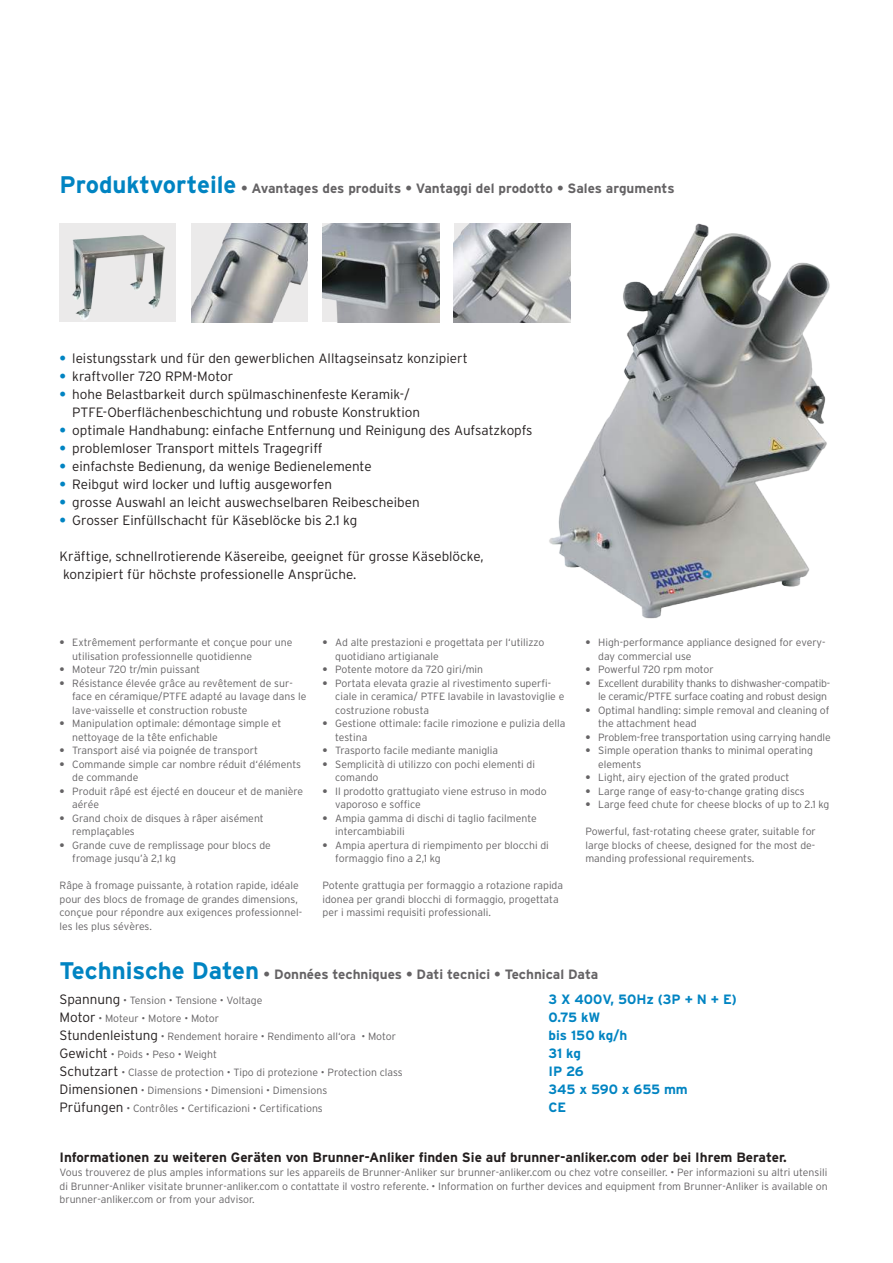
<style>
.page{position:relative;width:893px;height:1263px;background:#fff}
.page>*{position:absolute;margin:0;border:0;box-sizing:border-box;transform-origin:0 0}
.t1{font:300 13.5px/18px "Interstate";color:#241f1f}
.t2{font:700 13.5px "Interstate";color:#656365}
.t3{font:700 13.5px "Interstate";color:#241f1f}
.t4{font:700 13.5px "Interstate";color:#0084c2}
.t5{font:300 10.5px/13.5px "Interstate";color:#656365}
.t6{font:300 10.5px/13.5px "Interstate";letter-spacing:-.02em;color:#656365}
.s1{font-size:24px;color:#0084c2}
.s2{font-weight:700;color:#0084c2}
.s3{font-weight:700}
.s4{font-size:13.5px;color:#241f1f}
</style>
<div class="page">
<img style="left:191px;top:223px;width:117px;height:99px">
<img style="left:322px;top:223px;width:117px;height:99px">
<img style="left:454px;top:223px;width:62px;height:99px">
<img style="left:516px;top:223px;width:314px;height:396px">
<div style="left:60px;top:223px;width:116px;height:99px;background:#ebeaea"></div>
<img style="left:72px;top:235px;width:93px;height:85px">
<p class="t2" style="left:60px;top:181px;width:617px"><span class="s1">Produktvorteile</span> • Avantages des produits • Vantaggi del prodotto • Sales arguments</p>
<p class="t1" style="left:60px;top:349px;width:410px"><span class="s2">•</span> leistungsstark und für den gewerblichen Alltagseinsatz konzipiert</p>
<p class="t1" style="left:60px;top:367px;width:175px"><span class="s2">•</span> kraftvoller 720 RPM-Motor</p>
<p class="t1" style="left:72px;top:385px;width:349px;text-indent:-13px"><span class="s2">•</span> hohe Belastbarkeit durch spülmaschinenfeste Keramik-/<br>PTFE-Oberflächenbeschichtung und robuste Konstruktion</p>
<p class="t1" style="left:60px;top:421px;width:475px"><span class="s2">•</span> optimale Handhabung: einfache Entfernung und Reinigung des Aufsatzkopfs</p>
<p class="t1" style="left:60px;top:439px;width:265px"><span class="s2">•</span> problemloser Transport mittels Tragegriff</p>
<p class="t1" style="left:60px;top:457px;width:314px"><span class="s2">•</span> einfachste Bedienung, da wenige Bedienelemente</p>
<p class="t1" style="left:60px;top:475px;width:274px"><span class="s2">•</span> Reibgut wird locker und luftig ausgeworfen</p>
<p class="t1" style="left:60px;top:493px;width:362px"><span class="s2">•</span> grosse Auswahl an leicht auswechselbaren Reibescheiben</p>
<p class="t1" style="left:60px;top:511px;width:299px"><span class="s2">•</span> Grosser Einfüllschacht für Käseblöcke bis 2.1 kg</p>
<p class="t1" style="left:60px;top:547px;width:426px">Kräftige, schnellrotierende Käsereibe, geeignet für grosse Käseblöcke, konzipiert für höchste professionelle Ansprüche.</p>
<p class="t5" style="left:72px;top:635px;width:222px;text-indent:-13px"><span class="s3">•</span> Extrêmement performante et conçue pour une utilisation professionnelle quotidienne</p>
<p class="t5" style="left:60px;top:662px;width:142px"><span class="s3">•</span> Moteur 720 tr/min puissant</p>
<p class="t5" style="left:72px;top:676px;width:236px;text-indent:-13px"><span class="s3">•</span> Résistance élevée grâce au revêtement de sur&shy;face en céramique/PTFE adapté au lavage dans le lave-vaisselle et construction robuste</p>
<p class="t5" style="left:72px;top:716px;width:211px;text-indent:-13px"><span class="s3">•</span> Manipulation optimale: démontage simple et nettoyage de la tête enfichable</p>
<p class="t5" style="left:60px;top:743px;width:200px"><span class="s3">•</span> Transport aisé via poignée de transport</p>
<p class="t5" style="left:72px;top:757px;width:230px;text-indent:-13px"><span class="s3">•</span> Commande simple car nombre réduit d‘éléments de commande</p>
<p class="t5" style="left:72px;top:784px;width:232px;text-indent:-13px"><span class="s3">•</span> Produit râpé est éjecté en douceur et de manière aérée</p>
<p class="t5" style="left:72px;top:811px;width:193px;text-indent:-13px"><span class="s3">•</span> Grand choix de disques à râper aisément remplaçables</p>
<p class="t5" style="left:72px;top:838px;width:200px;text-indent:-13px"><span class="s3">•</span> Grande cuve de remplissage pour blocs de fromage jusqu’à 2,1 kg</p>
<p class="t5" style="left:60px;top:878px;width:244px">Râpe à fromage puissante, à rotation rapide, idéale pour des blocs de fromage de grandes dimensions, conçue pour répondre aux exigences professionnel&shy;les les plus sévères.</p>
<p class="t5" style="left:335px;top:635px;width:211px;text-indent:-13px"><span class="s3">•</span> Ad alte prestazioni e progettata per l‘utilizzo quotidiano artigianale</p>
<p class="t5" style="left:322px;top:662px;width:162px"><span class="s3">•</span> Potente motore da 720 giri/min</p>
<p class="t5" style="left:335px;top:676px;width:231px;text-indent:-13px"><span class="s3">•</span> Portata elevata grazie al rivestimento superfi&shy;ciale in ceramica/ PTFE lavabile in lavastoviglie e costruzione robusta</p>
<p class="t5" style="left:335px;top:716px;width:232px;text-indent:-13px"><span class="s3">•</span> Gestione ottimale: facile rimozione e pulizia della testina</p>
<p class="t5" style="left:322px;top:743px;width:177px"><span class="s3">•</span> Trasporto facile mediante maniglia</p>
<p class="t5" style="left:335px;top:757px;width:201px;text-indent:-13px"><span class="s3">•</span> Semplicità di utilizzo con pochi elementi di comando</p>
<p class="t5" style="left:335px;top:784px;width:213px;text-indent:-13px"><span class="s3">•</span> Il prodotto grattugiato viene estruso in modo vaporoso e soffice</p>
<p class="t5" style="left:335px;top:811px;width:203px;text-indent:-13px"><span class="s3">•</span> Ampia gamma di dischi di taglio facilmente intercambiabili</p>
<p class="t5" style="left:335px;top:838px;width:215px;text-indent:-13px"><span class="s3">•</span> Ampia apertura di riempimento per blocchi di formaggio fino a 2,1 kg</p>
<p class="t5" style="left:322px;top:879px;width:242px">Potente grattugia per formaggio a rotazione rapida idonea per grandi blocchi di formaggio, progettata per i massimi requisiti professionali.</p>
<p class="t5" style="left:598px;top:636px;width:229px;text-indent:-13px"><span class="s3">•</span> High-performance appliance designed for every&shy;day commercial use</p>
<p class="t5" style="left:585px;top:663px;width:130px"><span class="s3">•</span> Powerful 720 rpm motor</p>
<p class="t6" style="left:598px;top:676px;width:234px;text-indent:-13px"><span class="s3">•</span> Excellent durability thanks to dishwasher-compatib&shy;le ceramic/PTFE surface coating and robust design</p>
<p class="t5" style="left:598px;top:703px;width:233px;text-indent:-13px"><span class="s3">•</span> Optimal handling: simple removal and cleaning of the attachment head</p>
<p class="t5" style="left:585px;top:730px;width:247px"><span class="s3">•</span> Problem-free transportation using carrying handle</p>
<p class="t5" style="left:598px;top:744px;width:216px;text-indent:-13px"><span class="s3">•</span> Simple operation thanks to minimal operating elements</p>
<p class="t5" style="left:585px;top:771px;width:206px"><span class="s3">•</span> Light, airy ejection of the grated product</p>
<p class="t5" style="left:585px;top:784px;width:221px"><span class="s3">•</span> Large range of easy-to-change grating discs</p>
<p class="t5" style="left:585px;top:798px;width:245px"><span class="s3">•</span> Large feed chute for cheese blocks of up to 2.1 kg</p>
<p class="t5" style="left:585px;top:825px;width:232px;text-align:justify">Powerful, fast-rotating cheese grater, suitable for large blocks of cheese, designed for the most de&shy;manding professional requirements.</p>
<p class="t2" style="left:60px;top:966px;width:540px"><span class="s1">Technische Daten</span> • Données techniques • Dati tecnici • Technical Data</p>
<p class="t5" style="left:60px;top:994px;width:204px"><span class="s4">Spannung</span> • Tension • Tensione • Voltage</p>
<p class="t4" style="left:549px;top:992px;width:190px">3 X 400V, 50Hz (3P + N + E)</p>
<p class="t5" style="left:60px;top:1012px;width:161px"><span class="s4">Motor</span> • Moteur • Motore • Motor</p>
<p class="t4" style="left:549px;top:1010px;width:53px">0.75 kW</p>
<p class="t5" style="left:60px;top:1030px;width:338px"><span class="s4">Stundenleistung</span> • Rendement horaire • Rendimento all‘ora • Motor</p>
<p class="t4" style="left:549px;top:1028px;width:80px">bis 150 kg/h</p>
<p class="t5" style="left:60px;top:1048px;width:159px"><span class="s4">Gewicht</span> • Poids • Peso • Weight</p>
<p class="t4" style="left:549px;top:1046px;width:34px">31 kg</p>
<p class="t5" style="left:60px;top:1066px;width:345px"><span class="s4">Schutzart</span> • Classe de protection • Tipo di protezione • Protection class</p>
<p class="t4" style="left:549px;top:1064px;width:37px">IP 26</p>
<p class="t5" style="left:60px;top:1084px;width:269px"><span class="s4">Dimensionen</span> • Dimensions • Dimensioni • Dimensions</p>
<p class="t4" style="left:548px;top:1082px;width:141px">345 x 590 x 655 mm</p>
<p class="t5" style="left:60px;top:1102px;width:265px"><span class="s4">Prüfungen</span> • Contrôles • Certificazioni • Certifications</p>
<p class="t4" style="left:549px;top:1100px;width:19px">CE</p>
<p class="t3" style="left:60px;top:1149px;width:729px">Informationen zu weiteren Geräten von Brunner-Anliker finden Sie auf brunner-anliker.com oder bei Ihrem Berater.</p>
<p class="t5" style="left:60px;top:1165px;width:770px;line-height:14px;text-align:justify">Vous trouverez de plus amples informations sur les appareils de Brunner-Anliker sur brunner-anliker.com ou chez votre conseiller. • Per informazioni su altri utensili di Brunner-Anliker visitate brunner-anliker.com o contattate il vostro referente. • Information on further devices and equipment from Brunner-Anliker is available on brunner-anliker.com or from your advisor.</p>
</div>
